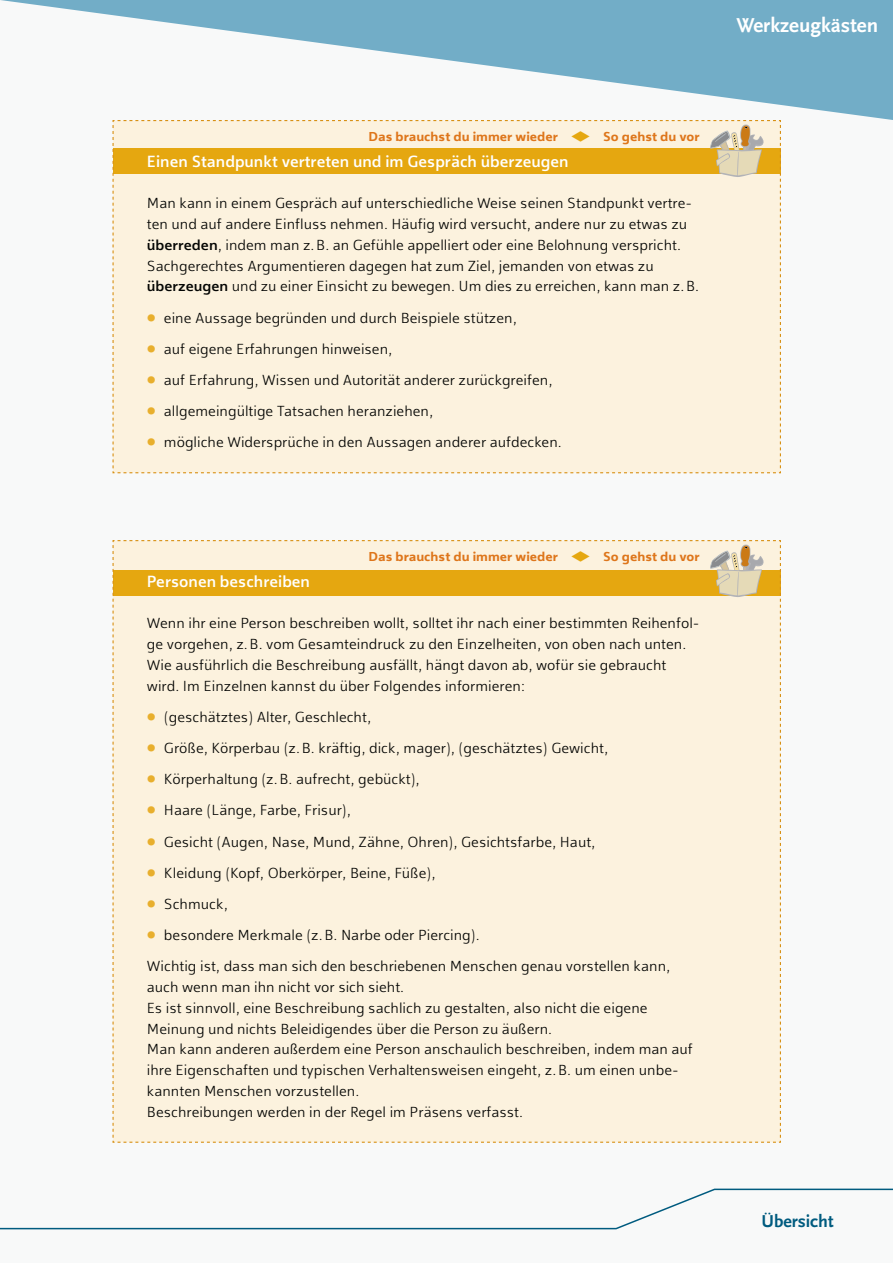
<style>
.page{position:relative;width:893px;height:1263px;background:#f8f9f9}
.page>*{position:absolute;margin:0;border:0;box-sizing:border-box;transform-origin:0 0}
.t1{font:700 21px "Scala Sans Pro";color:#fff}
.t2{font:700 18px "Scala Sans Pro";color:#005b7f}
.t3{font:600 16.05px "bs Friedrich Sans 1";color:#fff}
.t4{font:300 14.4px/20.7px "bs Friedrich Sans 1";color:#040503}
.t5{font:700 12.75px "bs Friedrich Sans 1";color:#de761b}
.s1{font-weight:600}
.s2{color:#e8af2d}
</style>
<div class="page">
<svg style="left:1px;top:0;width:892px;height:120px"></svg>
<svg style="left:0;top:1188px;width:893px;height:42px"></svg>
<svg style="left:113px;top:120px;width:668px;height:353px;background:#f9ecce"></svg>
<div style="left:113px;top:540px;width:668px;height:603px;background:#fcf2de"></div>
<h1 class="t1" style="left:737px;top:13px;width:143px">Werkzeugkästen</h1>
<p class="t5" style="left:369px;top:128px;width:191px">Das brauchst du immer wieder</p>
<p class="t5" style="left:603px;top:128px;width:98px">So gehst du vor</p>
<p class="t3" style="left:147px;top:151px;width:423px">Einen Standpunkt vertreten und im Gespräch überzeugen</p>
<p class="t4" style="left:147px;top:194px;width:554px">Man kann in einem Gespräch auf unterschiedliche Weise seinen Standpunkt vertre&shy;ten und auf andere Einfluss nehmen. Häufig wird versucht, andere nur zu etwas zu <span class="s1">überreden</span>, indem man z.B. an Gefühle appelliert oder eine Belohnung verspricht.<br>Sachgerechtes Argumentieren dagegen hat zum Ziel, jemanden von etwas zu <span class="s1">überzeugen</span> und zu einer Einsicht zu bewegen. Um dies zu erreichen, kann man z.B.</p>
<p class="t4" style="left:147px;top:303px;width:416px;line-height:31.2px"><span class="s2">⦁</span> eine Aussage begründen und durch Beispiele stützen,<br><span class="s2">⦁</span> auf eigene Erfahrungen hinweisen,<br><span class="s2">⦁</span> auf Erfahrung, Wissen und Autorität anderer zurückgreifen, <span class="s2">⦁</span> allgemeingültige Tatsachen heranziehen,<br><span class="s2">⦁</span> mögliche Widersprüche in den Aussagen anderer aufdecken.</p>
<p class="t5" style="left:369px;top:548px;width:191px">Das brauchst du immer wieder</p>
<p class="t5" style="left:603px;top:548px;width:98px">So gehst du vor</p>
<p class="t3" style="left:147px;top:571px;width:165px">Personen beschreiben</p>
<p class="t4" style="left:147px;top:614px;width:554px">Wenn ihr eine Person beschreiben wollt, solltet ihr nach einer bestimmten Reihenfol&shy;ge vorgehen, z.B. vom Gesamteindruck zu den Einzelheiten, von oben nach unten.<br>Wie ausführlich die Beschreibung ausfällt, hängt davon ab, wofür sie gebraucht wird. Im Einzelnen kannst du über Folgendes informieren:</p>
<p class="t4" style="left:147px;top:702px;width:525px;line-height:31.2px"><span class="s2">⦁</span> (geschätztes) Alter, Geschlecht,<br><span class="s2">⦁</span> Größe, Körperbau (z.B. kräftig, dick, mager), (geschätztes) Gewicht,<br><span class="s2">⦁</span> Körperhaltung (z.B. aufrecht, gebückt),<br><span class="s2">⦁</span> Haare (Länge, Farbe, Frisur),<br><span class="s2">⦁</span> Gesicht (Augen, Nase, Mund, Zähne, Ohren), Gesichtsfarbe, Haut,<br><span class="s2">⦁</span> Kleidung (Kopf, Oberkörper, Beine, Füße),<br><span class="s2">⦁</span> Schmuck,<br><span class="s2">⦁</span> besondere Merkmale (z.B. Narbe oder Piercing).<br>Wichtig ist, dass man sich den beschriebenen Menschen genau vorstellen kann,</p>
<p class="t4" style="left:147px;top:978px;width:547px">auch wenn man ihn nicht vor sich sieht.<br>Es ist sinnvoll, eine Beschreibung sachlich zu gestalten, also nicht die eigene Meinung und nichts Beleidigendes über die Person zu äußern.<br>Man kann anderen außerdem eine Person anschaulich beschreiben, indem man auf ihre Eigenschaften und typischen Verhaltensweisen eingeht, z.B. um einen unbe&shy;kannten Menschen vorzustellen.<br>Beschreibungen werden in der Regel im Präsens verfasst.</p>
<p class="t2" style="left:761px;top:1210px;width:74px">Übersicht</p>
</div>
